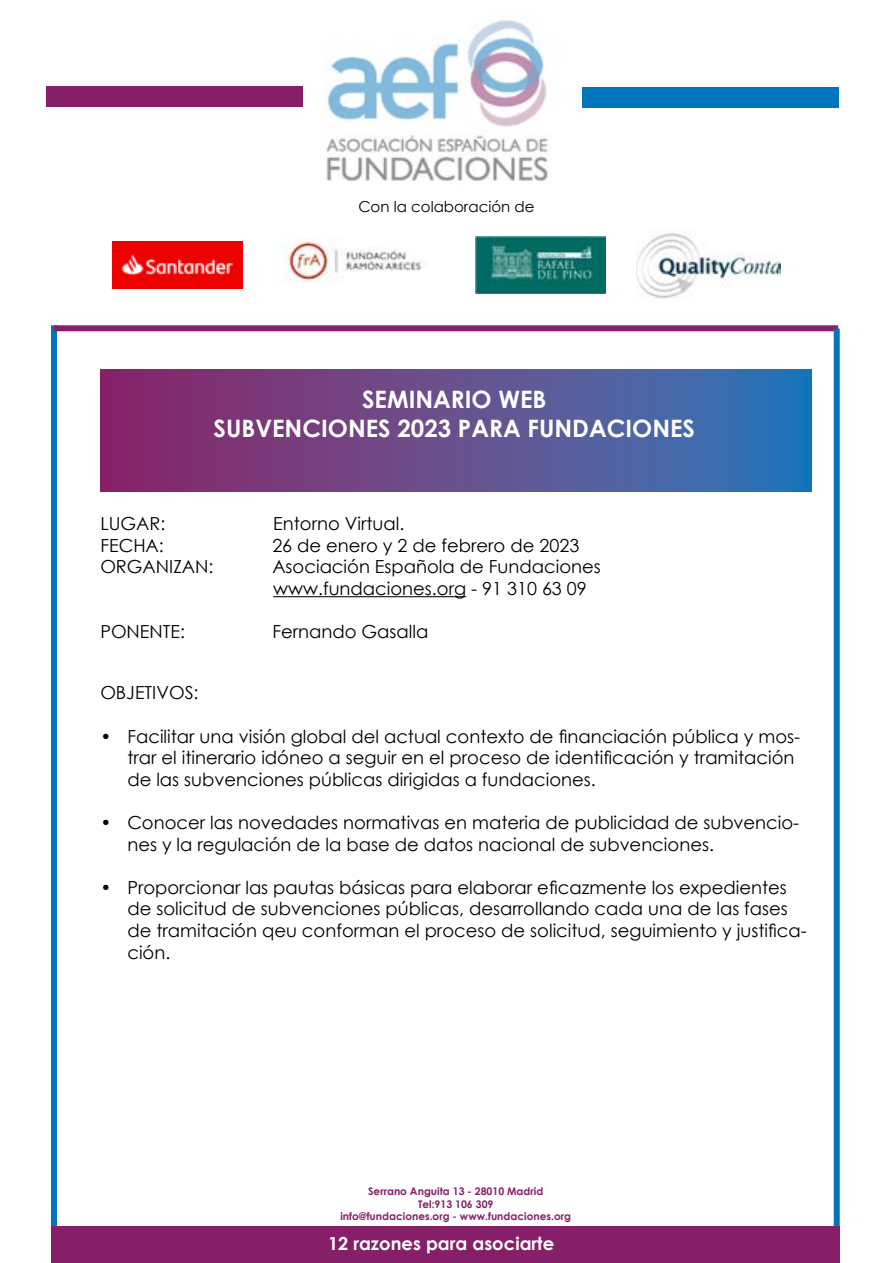
<style>
.page{position:relative;width:893px;height:1263px;background:#fff}
.page>*{position:absolute;margin:0;border:0;box-sizing:border-box;transform-origin:0 0}
.t1{font:700 24px/28.8px "Century Gothic";color:#fff;text-align:center}
.t2{font:18px/21.6px "Century Gothic";color:#000}
.t3{font:700 18px "Century Gothic";color:#fff}
.t4{font:15px "Century Gothic";color:#000}
.t5{font:700 10.5px/12.6px "Century Gothic";color:#861f68;text-align:center}
</style>
<div class="page">
<svg style="left:100px;top:370px;width:711px;height:121px;background:#614e8f"></svg>
<div style="left:51px;top:325px;width:6px;height:907px;background:#0075bb"></div>
<hr style="left:273px;top:596px;width:193px;height:1px;background:#000">
<div style="left:54px;top:325px;width:784px;height:6px;background:#861f68"></div>
<div style="left:834px;top:329px;width:6px;height:903px;background:#0075bb"></div>
<img style="left:326px;top:19px;width:222px;height:162px">
<div style="left:47px;top:86px;width:256px;height:21px;background:#861f68"></div>
<div style="left:583px;top:87px;width:256px;height:21px;background:#0075bb"></div>
<div style="left:51px;top:1227px;width:789px;height:36px;background:#861f68"></div>
<img style="left:112px;top:241px;width:131px;height:47px">
<img style="left:285px;top:238px;width:140px;height:45px">
<img style="left:475px;top:236px;width:130px;height:58px">
<img style="left:637px;top:233px;width:144px;height:66px">
<p class="t4" style="left:358px;top:196px;width:178px">Con la colaboración de</p>
<h1 class="t1" style="left:214px;top:384px;width:483px">SEMINARIO WEB<br>SUBVENCIONES 2023 PARA FUNDACIONES</h1>
<p class="t2" style="left:100px;top:513px;width:67px">LUGAR:</p>
<p class="t2" style="left:273px;top:513px;width:133px">Entorno Virtual.</p>
<p class="t2" style="left:100px;top:534px;width:65px">FECHA:</p>
<p class="t2" style="left:272px;top:534px;width:308px">26 de enero y 2 de febrero de 2023</p>
<p class="t2" style="left:100px;top:556px;width:115px">ORGANIZAN:</p>
<p class="t2" style="left:272px;top:556px;width:330px">Asociación Española de Fundaciones www.fundaciones.org - 91 310 63 09</p>
<p class="t2" style="left:100px;top:621px;width:86px">PONENTE:</p>
<p class="t2" style="left:272px;top:621px;width:157px">Fernando Gasalla</p>
<p class="t2" style="left:100px;top:682px;width:100px">OBJETIVOS:</p>
<p class="t2" style="left:127px;top:725px;width:674px;text-indent:-27px">• Facilitar una visión global del actual contexto de financiación pública y mos&shy;trar el itinerario idóneo a seguir en el proceso de identificación y tramitación de las subvenciones públicas dirigidas a fundaciones.</p>
<p class="t2" style="left:127px;top:811px;width:673px;text-indent:-27px">• Conocer las novedades normativas en materia de publicidad de subvencio&shy;nes y la regulación de la base de datos nacional de subvenciones.</p>
<p class="t2" style="left:127px;top:876px;width:681px;text-indent:-27px">• Proporcionar las pautas básicas para elaborar eficazmente los expedientes de solicitud de subvenciones públicas, desarrollando cada una de las fases de tramitación qeu conforman el proceso de solicitud, seguimiento y justifica&shy;ción.</p>
<p class="t5" style="left:340px;top:1184px;width:232px">Serrano Anguita 13 - 28010 Madrid<br>Tel:913 106 309<br>info@fundaciones.org - www.fundaciones.org</p>
<p class="t3" style="left:328px;top:1230px;width:228px">12 razones para asociarte</p>
</div>
